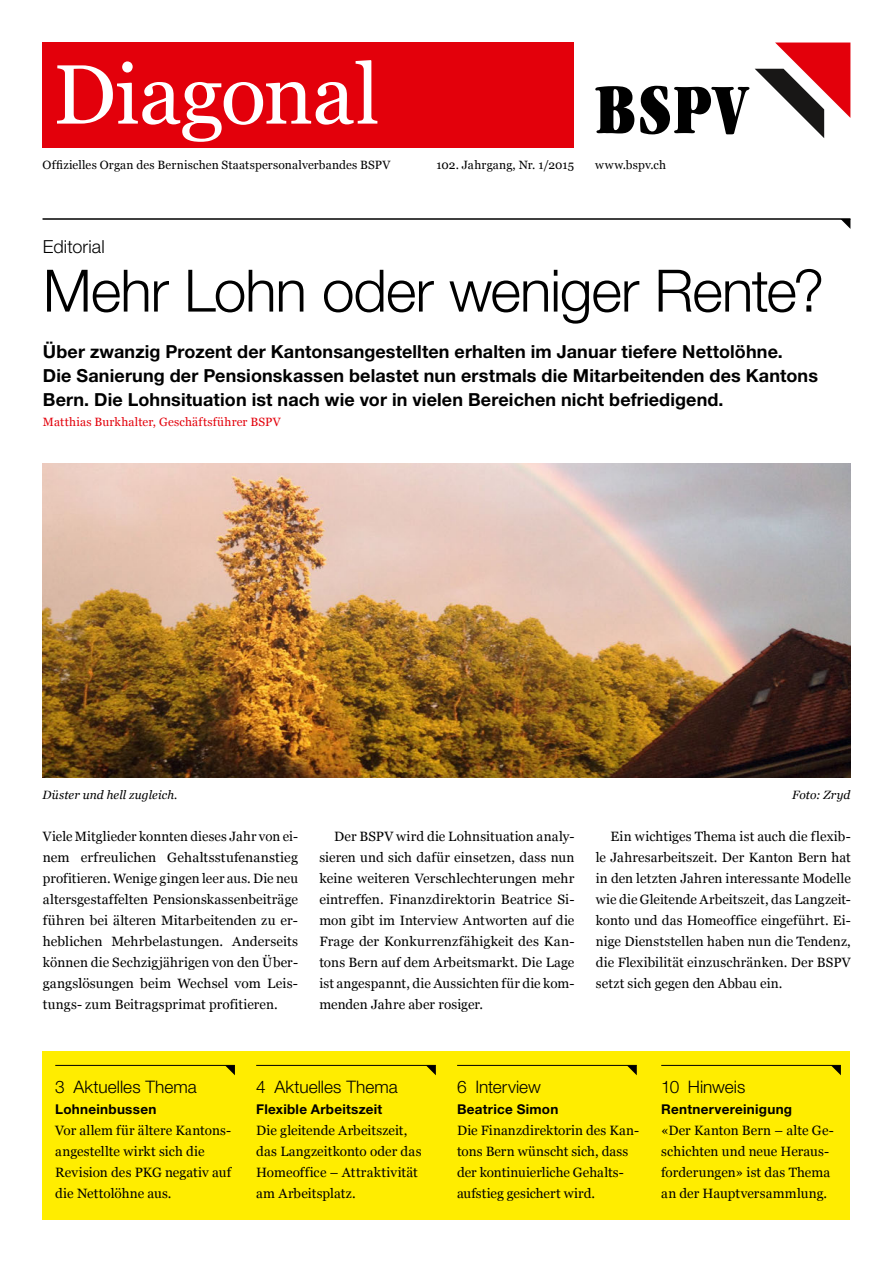
<style>
.page{position:relative;width:893px;height:1263px;background:#fff}
.page>*{position:absolute;margin:0;border:0;box-sizing:border-box;transform-origin:0 0}
.t1{font:84px "Georgia";letter-spacing:-.01em;color:#fff}
.t2{font:300 58.5px "Helvetica Neue LT Std";letter-spacing:-.02em;color:#000}
.t3{font:700 18px/24px "Helvetica Neue LT Std";letter-spacing:.005em;color:#000}
.t4{font:300 18px "Helvetica Neue LT Std";letter-spacing:.01em;color:#000}
.t5{font:300 17.25px "Helvetica Neue LT Std";color:#000}
.t6{font:13.5px/21px "Georgia";letter-spacing:.005em;color:#000}
.t7{font:700 13.5px "Helvetica Neue LT Std";letter-spacing:.02em;color:#000}
.t8{font:12px "Georgia";letter-spacing:.015em;color:#000}
.t9{font:12px "Georgia";letter-spacing:.015em;color:#e3000b}
.t10{font:italic 12px "Georgia";letter-spacing:.01em;color:#000}
</style>
<div class="page">
<div style="left:43px;top:43px;width:531px;height:105px;background:#e3000b"></div>
<svg style="left:755px;top:43px;width:95px;height:95px"></svg>
<svg style="left:595px;top:86px;width:39px;height:47px"></svg>
<svg style="left:640px;top:86px;width:109px;height:48px"></svg>
<hr style="left:43px;top:218px;width:807px;height:2px;background:#000">
<svg style="left:840px;top:219px;width:10px;height:10px"></svg>
<div style="left:43px;top:1051px;width:807px;height:168px;background:#ffed00"></div>
<hr style="left:55px;top:1065px;width:180px;height:1px;background:#000">
<svg style="left:225px;top:1065px;width:10px;height:10px"></svg>
<hr style="left:256px;top:1065px;width:180px;height:1px;background:#000">
<svg style="left:426px;top:1065px;width:10px;height:10px"></svg>
<hr style="left:457px;top:1065px;width:180px;height:1px;background:#000">
<svg style="left:627px;top:1065px;width:10px;height:10px"></svg>
<hr style="left:661px;top:1065px;width:180px;height:1px;background:#000">
<svg style="left:831px;top:1065px;width:10px;height:10px"></svg>
<img style="left:43px;top:464px;width:808px;height:313px">
<h1 class="t1" style="left:53px;top:47px;width:328px">Diagonal</h1>
<p class="t8" style="left:43px;top:158px;width:350px">Offizielles Organ des Bernischen Staatspersonalverbandes BSPV</p>
<p class="t8" style="left:436px;top:158px;width:139px">102. Jahrgang, Nr. 1/2015</p>
<p class="t8" style="left:595px;top:158px;width:72px">www.bspv.ch</p>
<h3 class="t4" style="left:43px;top:236px;width:63px">Editorial</h3>
<h2 class="t2" style="left:43px;top:255px;width:783px">Mehr Lohn oder weniger Rente?</h2>
<p class="t3" style="left:43px;top:339px;width:776px">Über zwanzig Prozent der Kantonsangestellten erhalten im Januar tiefere Nettolöhne.<br>Die Sanierung der Pensionskassen belastet nun erstmals die Mitarbeitenden des Kantons<br>Bern. Die Lohnsituation ist nach wie vor in vielen Bereichen nicht befriedigend.</p>
<p class="t9" style="left:43px;top:415px;width:239px">Matthias Burkhalter, Geschäftsführer BSPV</p>
<p class="t10" style="left:43px;top:788px;width:137px">Düster und hell zugleich.</p>
<p class="t10" style="left:792px;top:788px;width:60px">Foto: Zryd</p>
<p class="t6" style="left:43px;top:826px;width:257px;text-align:justify">Viele Mitglieder konnten dieses Jahr von ei&shy;nem erfreulichen Gehaltsstufenanstieg profitieren. Wenige gingen leer aus. Die neu altersgestaffelten Pensionskassenbeiträge führen bei älteren Mitarbeitenden zu er&shy;heblichen Mehrbelastungen. Anderseits können die Sechzigjährigen von den Über&shy;gangslösungen beim Wechsel vom Leis&shy;tungs- zum Beitragsprimat profitieren.</p>
<p class="t6" style="left:319px;top:826px;width:257px;text-align:justify;text-indent:15px">Der BSPV wird die Lohnsituation analy&shy;sieren und sich dafür einsetzen, dass nun keine weiteren Verschlechterungen mehr eintreffen. Finanzdirektorin Beatrice Si&shy;mon gibt im Interview Antworten auf die Frage der Konkurrenzfähigkeit des Kan&shy;tons Bern auf dem Arbeitsmarkt. Die Lage ist angespannt, die Aussichten für die kom&shy;menden Jahre aber rosiger.</p>
<p class="t6" style="left:596px;top:826px;width:257px;text-align:justify;text-indent:15px">Ein wichtiges Thema ist auch die flexib&shy;le Jahresarbeitszeit. Der Kanton Bern hat in den letzten Jahren interessante Modelle wie die Gleitende Arbeitszeit, das Langzeit&shy;konto und das Homeoffice eingeführt. Ei&shy;nige Dienststellen haben nun die Tendenz, die Flexibilität einzuschränken. Der BSPV setzt sich gegen den Abbau ein.</p>
<p class="t5" style="left:55px;top:1076px;width:143px">3 Aktuelles Thema</p>
<p class="t7" style="left:55px;top:1101px;width:103px">Lohneinbussen</p>
<p class="t6" style="left:55px;top:1120px;width:177px">Vor allem für ältere Kantons&shy;angestellte wirkt sich die<br>Revision des PKG negativ auf die Nettolöhne aus.</p>
<p class="t5" style="left:256px;top:1076px;width:143px">4 Aktuelles Thema</p>
<p class="t7" style="left:256px;top:1101px;width:128px">Flexible Arbeitszeit</p>
<p class="t6" style="left:256px;top:1120px;width:167px">Die gleitende Arbeitszeit, das Langzeitkonto oder das<br>Homeoffice – Attraktivität am Arbeitsplatz.</p>
<p class="t5" style="left:457px;top:1076px;width:85px">6 Interview</p>
<p class="t7" style="left:457px;top:1101px;width:103px">Beatrice Simon</p>
<p class="t6" style="left:457px;top:1120px;width:183px">Die Finanzdirektorin des Kan&shy;tons Bern wünscht sich, dass der kontinuierliche Gehalts&shy;aufstieg gesichert wird.</p>
<p class="t5" style="left:661px;top:1076px;width:86px">10 Hinweis</p>
<p class="t7" style="left:661px;top:1101px;width:132px">Rentnervereinigung</p>
<p class="t6" style="left:661px;top:1120px;width:174px">«Der Kanton Bern – alte Ge&shy;schichten und neue Heraus&shy;forderungen» ist das Thema an der Hauptversammlung.</p>
</div>
